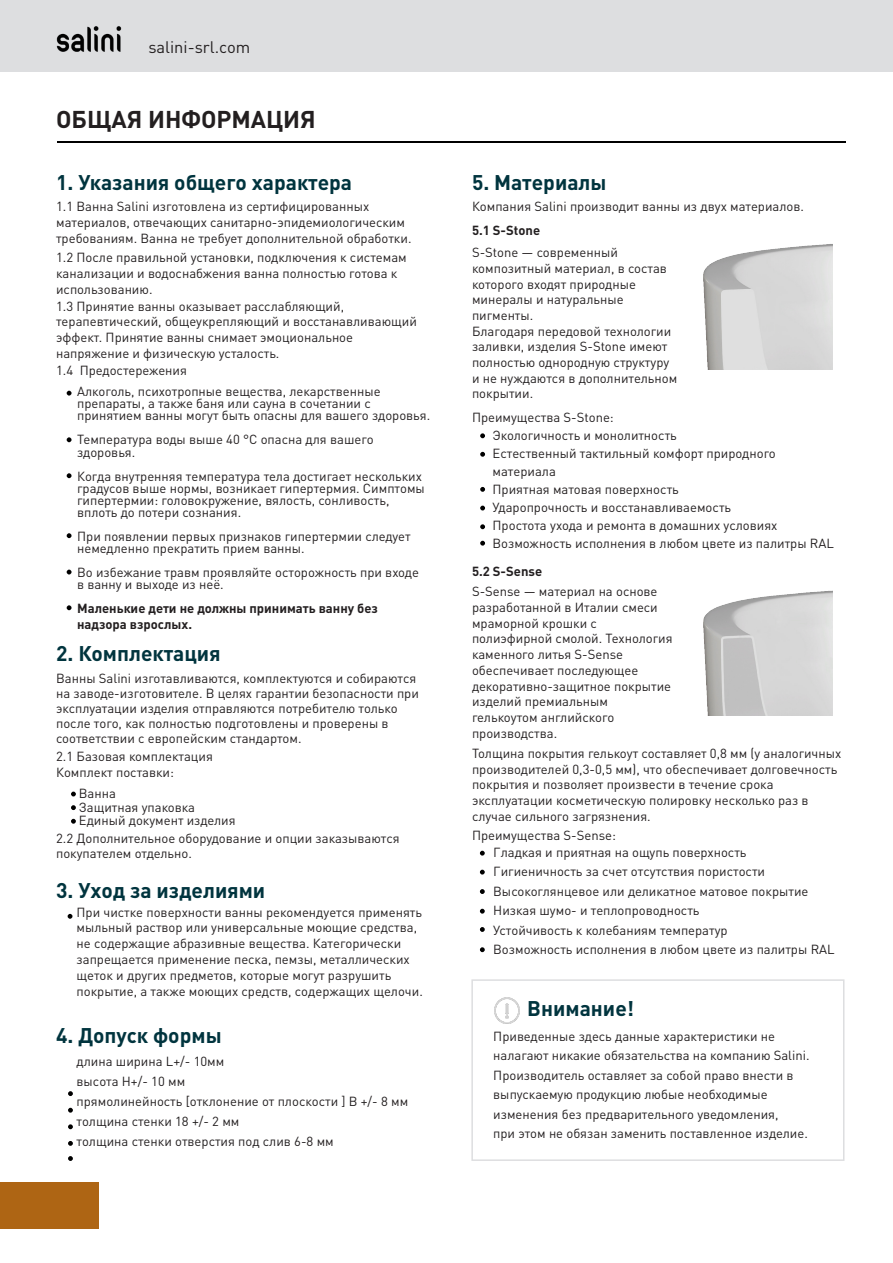
<style>
.page{position:relative;width:893px;height:1263px;background:#fff}
.page>*{position:absolute;margin:0;border:0;box-sizing:border-box;transform-origin:0 0}
.t1{font:700 24px "DIN Pro";color:#231f20}
.t2{font:700 21px "DIN Pro";color:#00343e}
.t3{font:16.5px "DIN Pro";color:#231f20}
.t4{font:13.05px/15.8px "DIN Pro";color:#231f20}
.t5{font:700 13.05px "DIN Pro";color:#231f20}
</style>
<div class="page">
<div style="left:0;top:0;width:893px;height:72px;background:#dddee0"></div>
<img style="left:56px;top:26px;width:66px;height:26px">
<hr style="left:57px;top:142px;width:788px;height:1px;background:#000">
<div style="left:1px;top:1182px;width:98px;height:46px;background:#ae6514"></div>
<div style="left:471px;top:979px;width:373px;height:182px;border:2px solid #dddee0"></div>
<img style="left:494px;top:997px;width:26px;height:27px">
<img style="left:703px;top:590px;width:129px;height:126px">
<img style="left:703px;top:244px;width:129px;height:125px">
<svg style="left:67px;top:391px;width:5px;height:5px"></svg>
<svg style="left:67px;top:437px;width:5px;height:5px"></svg>
<svg style="left:67px;top:473px;width:5px;height:5px"></svg>
<svg style="left:67px;top:533px;width:5px;height:5px"></svg>
<svg style="left:67px;top:570px;width:5px;height:4px"></svg>
<svg style="left:67px;top:605px;width:5px;height:5px"></svg>
<svg style="left:71px;top:792px;width:5px;height:4px"></svg>
<svg style="left:71px;top:805px;width:5px;height:5px"></svg>
<svg style="left:71px;top:819px;width:5px;height:5px"></svg>
<svg style="left:68px;top:914px;width:4px;height:5px"></svg>
<svg style="left:68px;top:1091px;width:5px;height:5px"></svg>
<svg style="left:68px;top:1108px;width:5px;height:5px"></svg>
<svg style="left:68px;top:1124px;width:5px;height:5px"></svg>
<svg style="left:68px;top:1141px;width:5px;height:5px"></svg>
<svg style="left:68px;top:1156px;width:5px;height:5px"></svg>
<svg style="left:480px;top:433px;width:5px;height:5px"></svg>
<svg style="left:480px;top:452px;width:5px;height:5px"></svg>
<svg style="left:480px;top:487px;width:5px;height:5px"></svg>
<svg style="left:480px;top:506px;width:5px;height:4px"></svg>
<svg style="left:480px;top:524px;width:5px;height:5px"></svg>
<svg style="left:480px;top:541px;width:5px;height:5px"></svg>
<svg style="left:480px;top:870px;width:5px;height:4px"></svg>
<svg style="left:480px;top:851px;width:5px;height:4px"></svg>
<svg style="left:480px;top:889px;width:5px;height:5px"></svg>
<svg style="left:480px;top:909px;width:5px;height:5px"></svg>
<svg style="left:480px;top:927px;width:5px;height:5px"></svg>
<svg style="left:480px;top:947px;width:5px;height:5px"></svg>
<p class="t3" style="left:148px;top:34px;width:103px">salini-srl.com</p>
<p class="t1" style="left:56px;top:99px;width:261px">ОБЩАЯ ИНФОРМАЦИЯ</p>
<p class="t2" style="left:56px;top:165px;width:298px">1. Указания общего характера</p>
<p class="t2" style="left:472px;top:165px;width:136px">5. Материалы</p>
<p class="t4" style="left:56px;top:197px;width:315px">1.1 Ванна Salini изготовлена из сертифицированных</p>
<p class="t4" style="left:56px;top:213px;width:350px">материалов, отвечающих санитарно-эпидемиологическим</p>
<p class="t4" style="left:56px;top:229px;width:357px">требованиям. Ванна не требует дополнительной обработки.</p>
<p class="t4" style="left:56px;top:248px;width:352px">1.2 После правильной установки, подключения к системам</p>
<p class="t4" style="left:56px;top:264px;width:343px">канализации и водоснабжения ванна полностью готова к</p>
<p class="t4" style="left:56px;top:280px;width:98px">использованию.</p>
<p class="t4" style="left:56px;top:297px;width:290px">1.3 Принятие ванны оказывает расслабляющий,</p>
<p class="t4" style="left:56px;top:313px;width:362px">терапевтический, общеукрепляющий и восстанавливающий эффект. Принятие ванны снимает эмоциональное</p>
<p class="t4" style="left:56px;top:344px;width:225px">напряжение и физическую усталость.</p>
<p class="t4" style="left:56px;top:362px;width:132px">1.4 Предостережения</p>
<p class="t4" style="left:77px;top:383px;width:305px">Алкоголь, психотропные вещества, лекарственные</p>
<p class="t4" style="left:77px;top:395px;width:295px">препараты, а также баня или сауна в сочетании с</p>
<p class="t4" style="left:77px;top:407px;width:355px">принятием ванны могут быть опасны для вашего здоровья.</p>
<p class="t4" style="left:77px;top:431px;width:298px">Температура воды выше 40 °C опасна для вашего</p>
<p class="t4" style="left:77px;top:443px;width:60px">здоровья.</p>
<p class="t4" style="left:77px;top:467px;width:346px">Когда внутренняя температура тела достигает нескольких</p>
<p class="t4" style="left:77px;top:479px;width:349px">градусов выше нормы, возникает гипертермия. Симптомы</p>
<p class="t4" style="left:77px;top:491px;width:314px">гипертермии: головокружение, вялость, сонливость,</p>
<p class="t4" style="left:77px;top:503px;width:166px">вплоть до потери сознания.</p>
<p class="t4" style="left:77px;top:527px;width:335px">При появлении первых признаков гипертермии следует</p>
<p class="t4" style="left:77px;top:539px;width:229px">немедленно прекратить прием ванны.</p>
<p class="t4" style="left:77px;top:563px;width:343px">Во избежание травм проявляйте осторожность при входе</p>
<p class="t4" style="left:77px;top:575px;width:148px">в ванну и выходе из неё.</p>
<p class="t5" style="left:77px;top:598px;width:302px">Маленькие дети не должны принимать ванну без</p>
<p class="t5" style="left:77px;top:613px;width:117px">надзора взрослых.</p>
<p class="t2" style="left:56px;top:636px;width:166px">2. Комплектация</p>
<p class="t4" style="left:56px;top:669px;width:362px">Ванны Salini изготавливаются, комплектуются и собираются</p>
<p class="t4" style="left:56px;top:684px;width:364px">на заводе-изготовителе. В целях гарантии безопасности при</p>
<p class="t4" style="left:56px;top:699px;width:343px">эксплуатации изделия отправляются потребителю только</p>
<p class="t4" style="left:56px;top:714px;width:334px">после того, как полностью подготовлены и проверены в</p>
<p class="t4" style="left:56px;top:729px;width:247px">соответствии с европейским стандартом.</p>
<p class="t4" style="left:56px;top:747px;width:158px">2.1 Базовая комплектация</p>
<p class="t4" style="left:56px;top:763px;width:119px">Комплект поставки:</p>
<p class="t4" style="left:79px;top:785px;width:118px;line-height:13.5px">Ванна<br>Защитная упаковка</p>
<p class="t4" style="left:79px;top:811px;width:158px">Единый документ изделия</p>
<p class="t4" style="left:56px;top:829px;width:345px">2.2 Дополнительное оборудование и опции заказываются</p>
<p class="t4" style="left:56px;top:844px;width:137px">покупателем отдельно.</p>
<p class="t2" style="left:56px;top:873px;width:211px">3. Уход за изделиями</p>
<p class="t4" style="left:77px;top:903px;width:348px">При чистке поверхности ванны рекомендуется применять мыльный раствор или универсальные моющие средства, не содержащие абразивные вещества. Категорически запрещается применение песка, пемзы, металлических щеток и других предметов, которые могут разрушить покрытие, а также моющих средств, содержащих щелочи.</p>
<p class="t2" style="left:56px;top:1018px;width:167px">4. Допуск формы</p>
<p class="t4" style="left:77px;top:1050px;width:333px;line-height:19.6px">длина ширина L+/- 10мм<br>высота H+/- 10 мм<br>прямолинейность [отклонение от плоскости ] В +/- 8 мм</p>
<p class="t4" style="left:77px;top:1110px;width:259px;line-height:20.1px">толщина стенки 18 +/- 2 мм<br>толщина стенки отверстия под слив 6-8 мм</p>
<p class="t4" style="left:472px;top:197px;width:334px">Компания Salini производит ванны из двух материалов.</p>
<p class="t5" style="left:472px;top:220px;width:70px">5.1 S-Stone</p>
<p class="t4" style="left:472px;top:244px;width:147px">S-Stone — современный</p>
<p class="t4" style="left:472px;top:259px;width:196px">композитный материал, в состав</p>
<p class="t4" style="left:472px;top:275px;width:166px">которого входят природные</p>
<p class="t4" style="left:472px;top:291px;width:153px">минералы и натуральные</p>
<p class="t4" style="left:472px;top:306px;width:63px">пигменты.</p>
<p class="t4" style="left:472px;top:322px;width:207px">Благодаря передовой технологии заливки, изделия S-Stone имеют полностью однородную структуру и не нуждаются в дополнительном покрытии.</p>
<p class="t4" style="left:472px;top:408px;width:143px">Преимущества S-Stone:</p>
<p class="t4" style="left:493px;top:426px;width:186px">Экологичность и монолитность</p>
<p class="t4" style="left:493px;top:444px;width:285px">Естественный тактильный комфорт природного</p>
<p class="t4" style="left:493px;top:462px;width:65px">материала</p>
<p class="t4" style="left:493px;top:480px;width:188px">Приятная матовая поверхность</p>
<p class="t4" style="left:493px;top:498px;width:240px">Ударопрочность и восстанавливаемость</p>
<p class="t4" style="left:493px;top:516px;width:286px">Простота ухода и ремонта в домашних условиях</p>
<p class="t4" style="left:493px;top:534px;width:343px">Возможность исполнения в любом цвете из палитры RAL</p>
<p class="t5" style="left:472px;top:560px;width:72px">5.2 S-Sense</p>
<p class="t4" style="left:472px;top:582px;width:187px">S-Sense — материал на основе</p>
<p class="t4" style="left:472px;top:598px;width:187px">разработанной в Италии смеси</p>
<p class="t4" style="left:472px;top:614px;width:126px">мраморной крошки с</p>
<p class="t4" style="left:472px;top:629px;width:202px">полиэфирной смолой. Технология</p>
<p class="t4" style="left:472px;top:645px;width:153px">каменного литья S-Sense</p>
<p class="t4" style="left:472px;top:661px;width:168px">обеспечивает последующее</p>
<p class="t4" style="left:472px;top:677px;width:201px">декоративно-защитное покрытие</p>
<p class="t4" style="left:472px;top:692px;width:138px">изделий премиальным</p>
<p class="t4" style="left:472px;top:708px;width:144px">гелькоутом английского</p>
<p class="t4" style="left:472px;top:724px;width:87px">производства.</p>
<p class="t4" style="left:472px;top:744px;width:371px">Толщина покрытия гелькоут составляет 0,8 мм (у аналогичных</p>
<p class="t4" style="left:472px;top:760px;width:367px">производителей 0,3-0,5 мм), что обеспечивает долговечность покрытия и позволяет произвести в течение срока</p>
<p class="t4" style="left:472px;top:791px;width:338px">эксплуатации косметическую полировку несколько раз в</p>
<p class="t4" style="left:472px;top:807px;width:180px">случае сильного загрязнения.</p>
<p class="t4" style="left:472px;top:826px;width:146px">Преимущества S-Sense:</p>
<p class="t4" style="left:493px;top:843px;width:255px">Гладкая и приятная на ощупь поверхность</p>
<p class="t4" style="left:493px;top:862px;width:273px">Гигиеничность за счет отсутствия пористости</p>
<p class="t4" style="left:493px;top:882px;width:317px">Высокоглянцевое или деликатное матовое покрытие</p>
<p class="t4" style="left:493px;top:901px;width:208px">Низкая шумо- и теплопроводность</p>
<p class="t4" style="left:493px;top:921px;width:236px">Устойчивость к колебаниям температур</p>
<p class="t4" style="left:493px;top:940px;width:343px">Возможность исполнения в любом цвете из палитры RAL</p>
<p class="t2" style="left:527px;top:990px;width:108px">Внимание!</p>
<p class="t4" style="left:493px;top:1027px;width:283px">Приведенные здесь данные характеристики не</p>
<p class="t4" style="left:493px;top:1046px;width:318px">налагают никакие обязательства на компанию Salini.</p>
<p class="t4" style="left:493px;top:1066px;width:302px">Производитель оставляет за собой право внести в</p>
<p class="t4" style="left:493px;top:1085px;width:276px">выпускаемую продукцию любые необходимые</p>
<p class="t4" style="left:493px;top:1105px;width:287px">изменения без предварительного уведомления,</p>
<p class="t4" style="left:493px;top:1124px;width:316px">при этом не обязан заменить поставленное изделие.</p>
</div>
